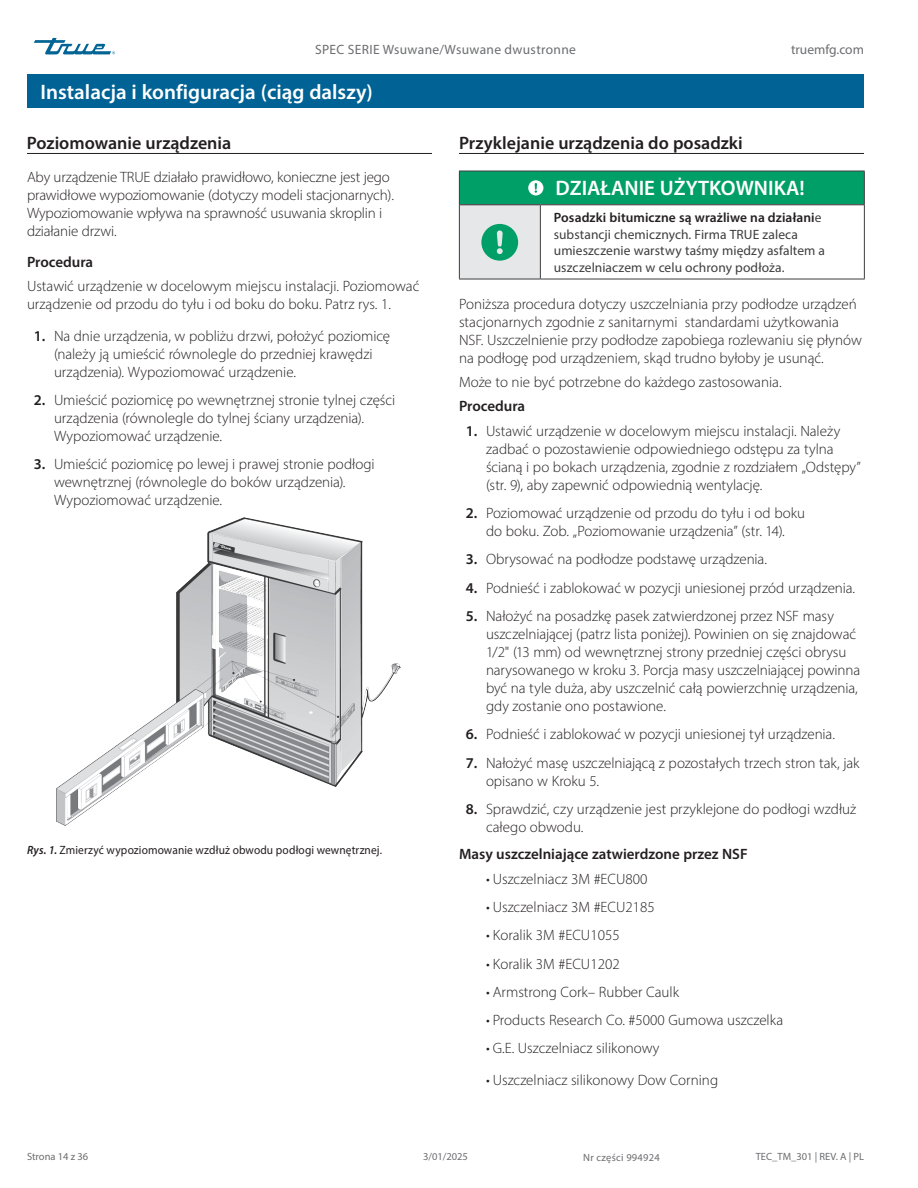
<style>
.page{position:relative;width:918px;height:1188px;background:#fff}
.page>*{position:absolute;margin:0;border:0;box-sizing:border-box;transform-origin:0 0}
.Title_bar_Page_header{font:600 21px "Myriad Pro";color:#fff}
.Table_title_bar{font:600 21px "Myriad Pro";color:#fff}
.Subhead_underscore_H1{font:600 18px "Myriad Pro";color:#231f20}
.Subhead_NO_underscore_H2{font:300 15px/18px "Myriad Pro";color:#231f20}
.Body_Text_light_Normal{font:300 15px/18px "Myriad Pro";letter-spacing:-.01em;color:#231f20}
.Subhead_NO_underscore_H2-2{font:600 15px "Myriad Pro";color:#231f20}
.Table_text{font:13.5px/16.5px "Myriad Pro";letter-spacing:.005em;color:#3e3e3f}
.t1{font:13.5px "Myriad Pro";letter-spacing:.025em;color:#6c6d70}
.t2{font:13.5px "Myriad Pro";color:#6c6d70}
.Caption_FIG_Regular{font:12px "Myriad Pro";letter-spacing:.01em;color:#231f20;scale:.95 1}
.t3{font:10.5px "Myriad Pro";color:#6c6d70}
.t4{font:10.5px "Myriad Pro";letter-spacing:.025em;color:#6c6d70}
.s1{font-weight:600}
.s2{font-weight:600;font-style:italic}
.s3{font-weight:600;color:#231f20}
</style>
<div class="page">
<svg style="left:34px;top:38px;width:81px;height:16px"></svg>
<div style="left:27px;top:74px;width:837px;height:34px;background:#016395"></div>
<hr style="left:27px;top:153px;width:405px;height:1px;background:#231f20">
<hr style="left:459px;top:153px;width:405px;height:1px;background:#231f20">
<div style="left:459px;top:171px;width:405px;height:34px;background:#009f68"></div>
<div style="left:459px;top:205px;width:81px;height:74px;background:#e6e7e9"></div>
<hr style="left:459px;top:171px;width:81px;height:1px;background:#3e3e3f">
<hr style="left:459px;top:171px;width:1px;height:34px;background:#3e3e3f">
<hr style="left:540px;top:171px;width:325px;height:1px;background:#3e3e3f">
<hr style="left:864px;top:171px;width:1px;height:34px;background:#3e3e3f">
<hr style="left:459px;top:205px;width:1px;height:74px;background:#3e3e3f">
<hr style="left:540px;top:205px;width:1px;height:74px;background:#3e3e3f">
<hr style="left:864px;top:205px;width:1px;height:74px;background:#3e3e3f">
<hr style="left:459px;top:279px;width:81px;height:1px;background:#3e3e3f">
<hr style="left:540px;top:279px;width:325px;height:1px;background:#3e3e3f">
<hr style="left:460px;top:204px;width:80px;height:1px;background:#231f20">
<hr style="left:540px;top:204px;width:324px;height:1px;background:#231f20">
<svg style="left:528px;top:180px;width:15px;height:15px"></svg>
<svg style="left:481px;top:224px;width:37px;height:37px"></svg>
<img style="left:56px;top:518px;width:345px;height:307px">
<p class="t1" style="left:315px;top:42px;width:262px">SPEC SERIE Wsuwane/Wsuwane dwustronne</p>
<p class="t2" style="left:791px;top:42px;width:74px">truemfg.com</p>
<p class="Title_bar_Page_header" style="left:41px;top:79px;width:334px">Instalacja i konfiguracja (ciąg dalszy)</p>
<p class="Subhead_underscore_H1" style="left:27px;top:131px;width:206px">Poziomowanie urządzenia</p>
<p class="Subhead_underscore_H1" style="left:459px;top:131px;width:285px">Przyklejanie urządzenia do posadzki</p>
<p class="Body_Text_light_Normal" style="left:27px;top:168px;width:369px">Aby urządzenie TRUE działało prawidłowo, konieczne jest jego prawidłowe wypoziomowanie (dotyczy modeli stacjonarnych).<br>Wypoziomowanie wpływa na sprawność usuwania skroplin i działanie drzwi.</p>
<p class="Subhead_NO_underscore_H2-2" style="left:27px;top:252px;width:68px">Procedura</p>
<p class="Body_Text_light_Normal" style="left:27px;top:277px;width:394px">Ustawić urządzenie w docelowym miejscu instalacji. Poziomować urządzenie od przodu do tyłu i od boku do boku. Patrz rys. 1.</p>
<p class="Subhead_NO_underscore_H2" style="left:54px;top:327px;width:338px;text-indent:-20px"><span class="s1">1.</span> Na dnie urządzenia, w pobliżu drzwi, położyć poziomicę (należy ją umieścić równolegle do przedniej krawędzi urządzenia). Wypoziomować urządzenie.</p>
<p class="Subhead_NO_underscore_H2" style="left:54px;top:391px;width:343px;text-indent:-20px"><span class="s1">2.</span> Umieścić poziomicę po wewnętrznej stronie tylnej części urządzenia (równolegle do tylnej ściany urządzenia).<br>Wypoziomować urządzenie.</p>
<p class="Subhead_NO_underscore_H2" style="left:54px;top:455px;width:322px;text-indent:-20px"><span class="s1">3.</span> Umieścić poziomicę po lewej i prawej stronie podłogi wewnętrznej (równolegle do boków urządzenia).<br>Wypoziomować urządzenie.</p>
<p class="Caption_FIG_Regular" style="left:27px;top:843px;width:375px"><span class="s2">Rys. 1.</span> Zmierzyć wypoziomowanie wzdłuż obwodu podłogi wewnętrznej.</p>
<p class="Table_title_bar" style="left:556px;top:175px;width:251px">DZIAŁANIE UŻYTKOWNIKA!</p>
<p class="Table_text" style="left:554px;top:209px;width:273px"><span class="s3">Posadzki bitumiczne są wrażliwe na działani</span>e substancji chemicznych. Firma TRUE zaleca umieszczenie warstwy taśmy między asfaltem a uszczelniaczem w celu ochrony podłoża.</p>
<p class="Subhead_NO_underscore_H2" style="left:459px;top:295px;width:404px">Poniższa procedura dotyczy uszczelniania przy podłodze urządzeń stacjonarnych zgodnie z sanitarnymi standardami użytkowania NSF. Uszczelnienie przy podłodze zapobiega rozlewaniu się płynów na podłogę pod urządzeniem, skąd trudno byłoby je usunąć.</p>
<p class="Subhead_NO_underscore_H2" style="left:459px;top:373px;width:324px">Może to nie być potrzebne do każdego zastosowania.</p>
<p class="Subhead_NO_underscore_H2-2" style="left:459px;top:397px;width:68px">Procedura</p>
<p class="Subhead_NO_underscore_H2" style="left:486px;top:422px;width:376px;text-indent:-20px"><span class="s1">1.</span> Ustawić urządzenie w docelowym miejscu instalacji. Należy zadbać o pozostawienie odpowiedniego odstępu za tylna ścianą i po bokach urządzenia, zgodnie z rozdziałem „Odstępy” (str. 9), aby zapewnić odpowiednią wentylację.</p>
<p class="Subhead_NO_underscore_H2" style="left:466px;top:504px;width:341px;text-align:center"><span class="s1">2.</span> Poziomować urządzenie od przodu do tyłu i od boku do boku. Zob. „Poziomowanie urządzenia” (str. 14).</p>
<p class="Subhead_NO_underscore_H2" style="left:466px;top:550px;width:303px"><span class="s1">3.</span> Obrysować na podłodze podstawę urządzenia.</p>
<p class="Subhead_NO_underscore_H2" style="left:466px;top:579px;width:391px"><span class="s1">4.</span> Podnieść i zablokować w pozycji uniesionej przód urządzenia.</p>
<p class="Subhead_NO_underscore_H2" style="left:486px;top:607px;width:376px;text-indent:-20px"><span class="s1">5.</span> Nałożyć na posadzkę pasek zatwierdzonej przez NSF masy uszczelniającej (patrz lista poniżej). Powinien on się znajdować 1/2" (13 mm) od wewnętrznej strony przedniej części obrysu narysowanego w kroku 3. Porcja masy uszczelniającej powinna być na tyle duża, aby uszczelnić całą powierzchnię urządzenia, gdy zostanie ono postawione.</p>
<p class="Subhead_NO_underscore_H2" style="left:466px;top:725px;width:371px"><span class="s1">6.</span> Podnieść i zablokować w pozycji uniesionej tył urządzenia.</p>
<p class="Subhead_NO_underscore_H2" style="left:486px;top:753px;width:375px;text-indent:-20px"><span class="s1">7.</span> Nałożyć masę uszczelniającą z pozostałych trzech stron tak, jak opisano w Kroku 5.</p>
<p class="Subhead_NO_underscore_H2" style="left:486px;top:800px;width:372px;text-indent:-20px"><span class="s1">8.</span> Sprawdzić, czy urządzenie jest przyklejone do podłogi wzdłuż całego obwodu.</p>
<p class="Subhead_NO_underscore_H2-2" style="left:459px;top:845px;width:290px">Masy uszczelniające zatwierdzone przez NSF</p>
<p class="Subhead_NO_underscore_H2" style="left:486px;top:870px;width:163px">• Uszczelniacz 3M #ECU800</p>
<p class="Subhead_NO_underscore_H2" style="left:486px;top:898px;width:170px">• Uszczelniacz 3M #ECU2185</p>
<p class="Subhead_NO_underscore_H2" style="left:486px;top:926px;width:135px">• Koralik 3M #ECU1055</p>
<p class="Subhead_NO_underscore_H2" style="left:486px;top:955px;width:135px">• Koralik 3M #ECU1202</p>
<p class="Subhead_NO_underscore_H2" style="left:486px;top:983px;width:195px">• Armstrong Cork– Rubber Caulk</p>
<p class="Subhead_NO_underscore_H2" style="left:486px;top:1011px;width:299px">• Products Research Co. #5000 Gumowa uszczelka</p>
<p class="Subhead_NO_underscore_H2" style="left:486px;top:1039px;width:175px">• G.E. Uszczelniacz silikonowy</p>
<p class="Subhead_NO_underscore_H2" style="left:486px;top:1070px;width:234px">• Uszczelniacz silikonowy Dow Corning</p>
<p class="t3" style="left:27px;top:1150px;width:63px">Strona 14 z 36</p>
<p class="t3" style="left:423px;top:1150px;width:46px">3/01/2025</p>
<p class="t4" style="left:583px;top:1151px;width:78px">Nr części 994924</p>
<p class="t3" style="left:756px;top:1150px;width:110px">TEC_TM_301 | REV. A | PL</p>
</div>
